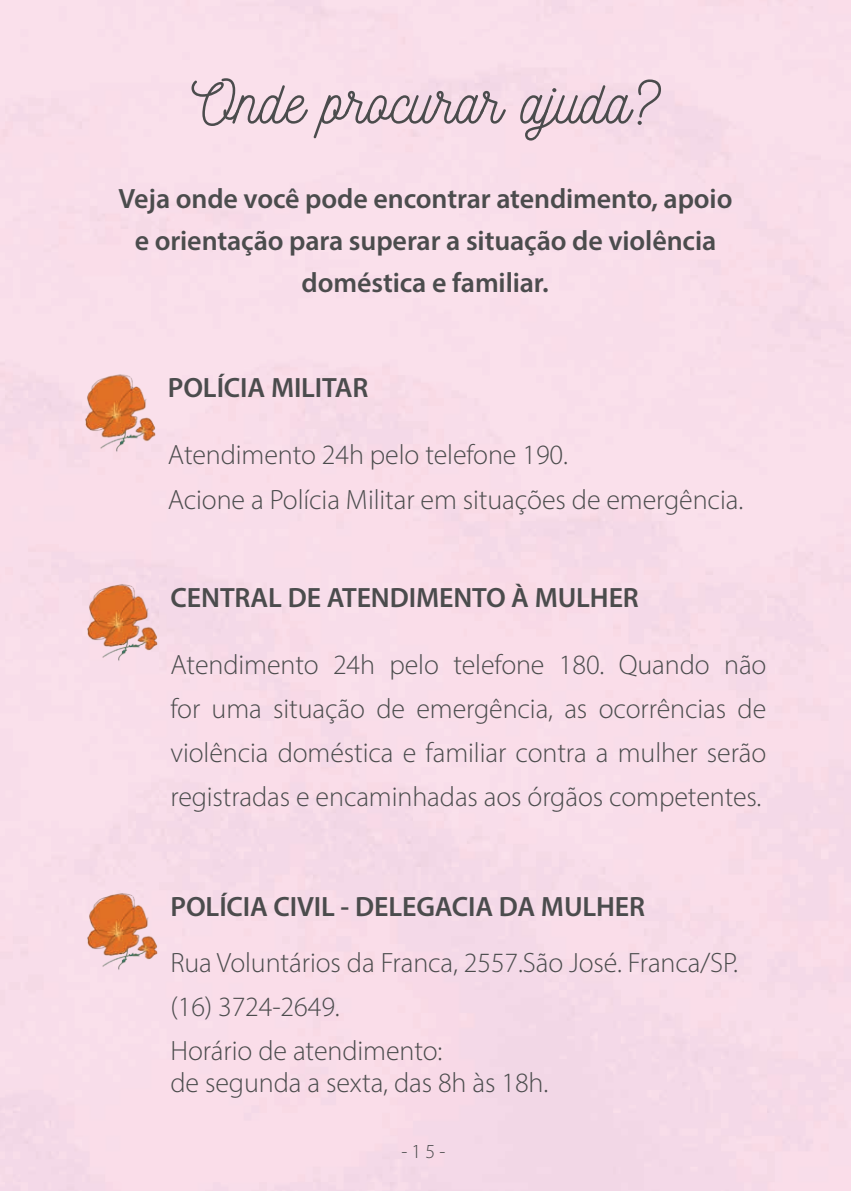
<style>
.page{position:relative;width:851px;height:1191px;background:#fff}
.page>*{position:absolute;margin:0;border:0;box-sizing:border-box;transform-origin:0 0}
.t1{font:60px "Nickainley";color:#4b4c4d}
.t2{font:300 28px/44px "Myriad Pro";letter-spacing:-.005em;color:#4b4c4d}
.t3{font:600 28px/42px "Myriad Pro";letter-spacing:-.005em;color:#4b4c4d;text-align:center}
.t4{font:300 20px "Myriad Pro";color:#4b4c4d}
</style>
<div class="page">
<img style="left:85px;top:564px;width:76px;height:106px">
<img style="left:85px;top:873px;width:76px;height:106px">
<img style="left:82px;top:355px;width:76px;height:106px">
<h1 class="t1" style="left:191px;top:64px;width:471px">Onde procurar ajuda?</h1>
<p class="t3" style="left:118px;top:176px;width:615px">Veja onde você pode encontrar atendimento, apoio e orientação para superar a situação de violência doméstica e familiar.</p>
<p class="t3" style="left:168px;top:366px;width:202px">POLÍCIA MILITAR</p>
<p class="t2" style="left:168px;top:431px;width:577px;line-height:45.4px">Atendimento 24h pelo telefone 190.<br>Acione a Polícia Militar em situações de emergência.</p>
<p class="t3" style="left:170px;top:576px;width:470px">CENTRAL DE ATENDIMENTO À MULHER</p>
<p class="t2" style="left:170px;top:642px;width:597px;text-align:justify">Atendimento 24h pelo telefone 180. Quando não for uma situação de emergência, as ocorrências de violência doméstica e familiar contra a mulher serão registradas e encaminhadas aos órgãos competentes.</p>
<p class="t3" style="left:170px;top:885px;width:476px">POLÍCIA CIVIL - DELEGACIA DA MULHER</p>
<p class="t2" style="left:170px;top:940px;width:569px">Rua Voluntários da Franca, 2557.São José. Franca/SP. (16) 3724-2649.<br>Horário de atendimento:</p>
<p class="t2" style="left:170px;top:1060px;width:379px">de segunda a sexta, das 8h às 18h.</p>
<p class="t4" style="left:401px;top:1139px;width:45px">-15-</p>
</div>
